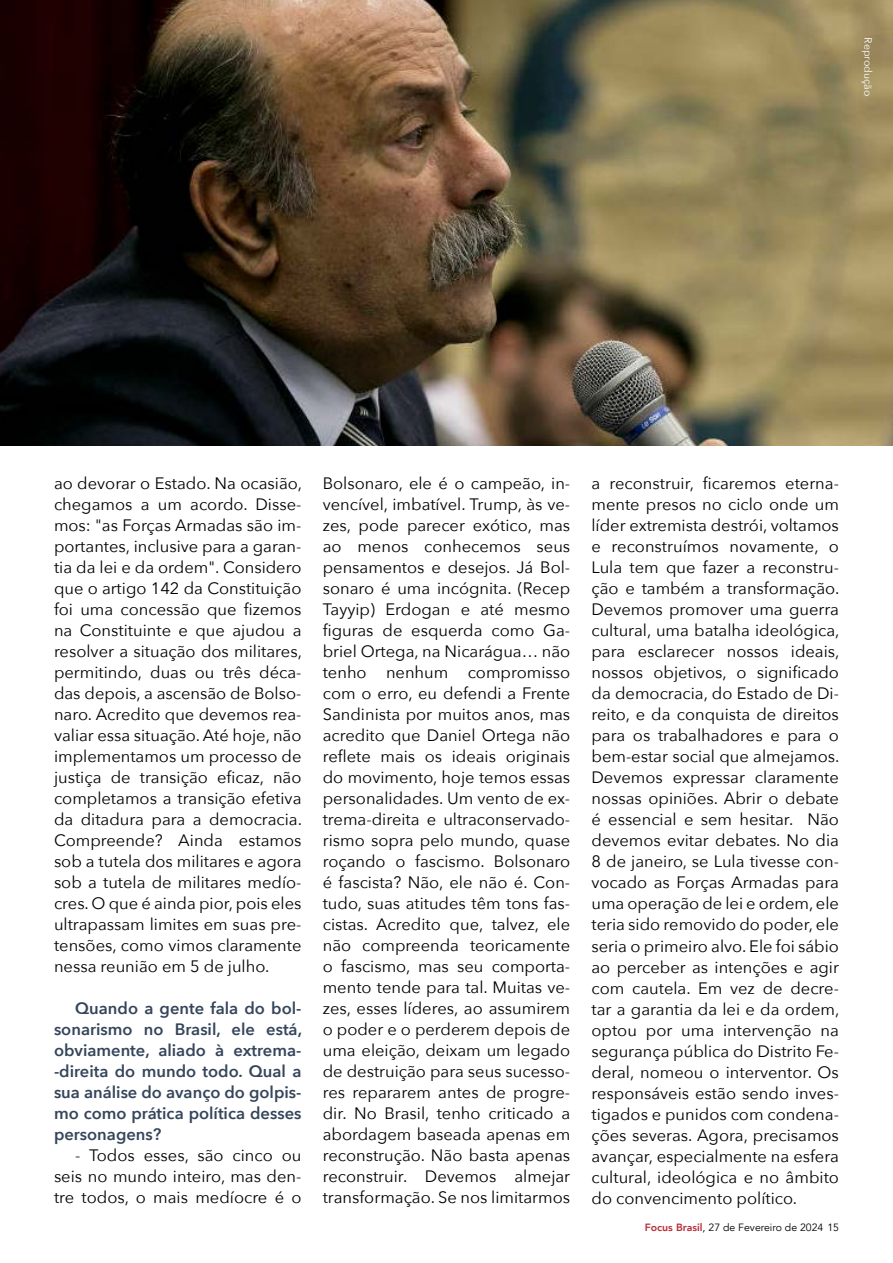
<style>
.page{position:relative;width:893px;height:1263px;background:#fff}
.page>*{position:absolute;margin:0;border:0;box-sizing:border-box;transform-origin:0 0}
.t1{font:16.5px/21px "Avenir Next";color:#000;text-align:justify}
.t2{font:600 16.5px/21px "Avenir Next";color:#35455b;text-align:justify}
.t3{font:10.5px "Avenir";color:#000}
.t4{font:10.5px "Avenir Next";color:#fff}
.s1{font-weight:800;color:#b72d38}
</style>
<div class="page">
<img style="left:0;top:0;width:893px;height:446px">
<p class="t4" style="left:877px;top:37px;width:60px;rotate:90deg">Reprodução</p>
<p class="t1" style="left:54px;top:472px;width:249px">ao devorar o Estado. Na ocasião, chegamos a um acordo. Disse&shy;mos: "as Forças Armadas são im&shy;portantes, inclusive para a garan&shy;tia da lei e da ordem". Considero que o artigo 142 da Constituição foi uma concessão que fizemos na Constituinte e que ajudou a resolver a situação dos militares, permitindo, duas ou três déca&shy;das depois, a ascensão de Bolso&shy;naro. Acredito que devemos rea&shy;valiar essa situação. Até hoje, não implementamos um processo de justiça de transição eficaz, não completamos a transição efetiva da ditadura para a democracia.<br>Compreende? Ainda estamos sob a tutela dos militares e agora sob a tutela de militares medío&shy;cres. O que é ainda pior, pois eles ultrapassam limites em suas pre&shy;tensões, como vimos claramente nessa reunião em 5 de julho.</p>
<p class="t2" style="left:54px;top:997px;width:249px;text-indent:21px">Quando a gente fala do bol&shy;sonarismo no Brasil, ele está, obviamente, aliado à extrema--direita do mundo todo. Qual a sua análise do avanço do golpis&shy;mo como prática política desses personagens?</p>
<p class="t1" style="left:54px;top:1144px;width:249px;text-indent:21px">- Todos esses, são cinco ou seis no mundo inteiro, mas den&shy;tre todos, o mais medíocre é o</p>
<p class="t1" style="left:323px;top:472px;width:249px">Bolsonaro, ele é o campeão, in&shy;vencível, imbatível. Trump, às ve&shy;zes, pode parecer exótico, mas ao menos conhecemos seus pensamentos e desejos. Já Bol&shy;sonaro é uma incógnita. (Recep Tayyip) Erdogan e até mesmo figuras de esquerda como Ga&shy;briel Ortega, na Nicarágua… não tenho nenhum compromisso com o erro, eu defendi a Frente Sandinista por muitos anos, mas acredito que Daniel Ortega não reflete mais os ideais originais do movimento, hoje temos essas personalidades. Um vento de ex&shy;trema-direita e ultraconservado&shy;rismo sopra pelo mundo, quase roçando o fascismo. Bolsonaro é fascista? Não, ele não é. Con&shy;tudo, suas atitudes têm tons fas&shy;cistas. Acredito que, talvez, ele não compreenda teoricamente o fascismo, mas seu comporta&shy;mento tende para tal. Muitas ve&shy;zes, esses líderes, ao assumirem o poder e o perderem depois de uma eleição, deixam um legado de destruição para seus sucesso&shy;res repararem antes de progre&shy;dir. No Brasil, tenho criticado a abordagem baseada apenas em reconstrução. Não basta apenas reconstruir. Devemos almejar transformação. Se nos limitarmos</p>
<p class="t1" style="left:591px;top:472px;width:249px">a reconstruir, ficaremos eterna&shy;mente presos no ciclo onde um líder extremista destrói, voltamos e reconstruímos novamente, o Lula tem que fazer a reconstru&shy;ção e também a transformação.<br>Devemos promover uma guerra cultural, uma batalha ideológica, para esclarecer nossos ideais, nossos objetivos, o significado da democracia, do Estado de Di&shy;reito, e da conquista de direitos para os trabalhadores e para o bem-estar social que almejamos.<br>Devemos expressar claramente nossas opiniões. Abrir o debate é essencial e sem hesitar. Não devemos evitar debates. No dia 8 de janeiro, se Lula tivesse con&shy;vocado as Forças Armadas para uma operação de lei e ordem, ele teria sido removido do poder, ele seria o primeiro alvo. Ele foi sábio ao perceber as intenções e agir com cautela. Em vez de decre&shy;tar a garantia da lei e da ordem, optou por uma intervenção na segurança pública do Distrito Fe&shy;deral, nomeou o interventor. Os responsáveis estão sendo inves&shy;tigados e punidos com condena&shy;ções severas. Agora, precisamos avançar, especialmente na esfera cultural, ideológica e no âmbito do convencimento político.</p>
<p class="t3" style="left:645px;top:1221px;width:196px"><span class="s1">Focus Brasil</span>, 27 de Fevereiro de 2024 15</p>
</div>
